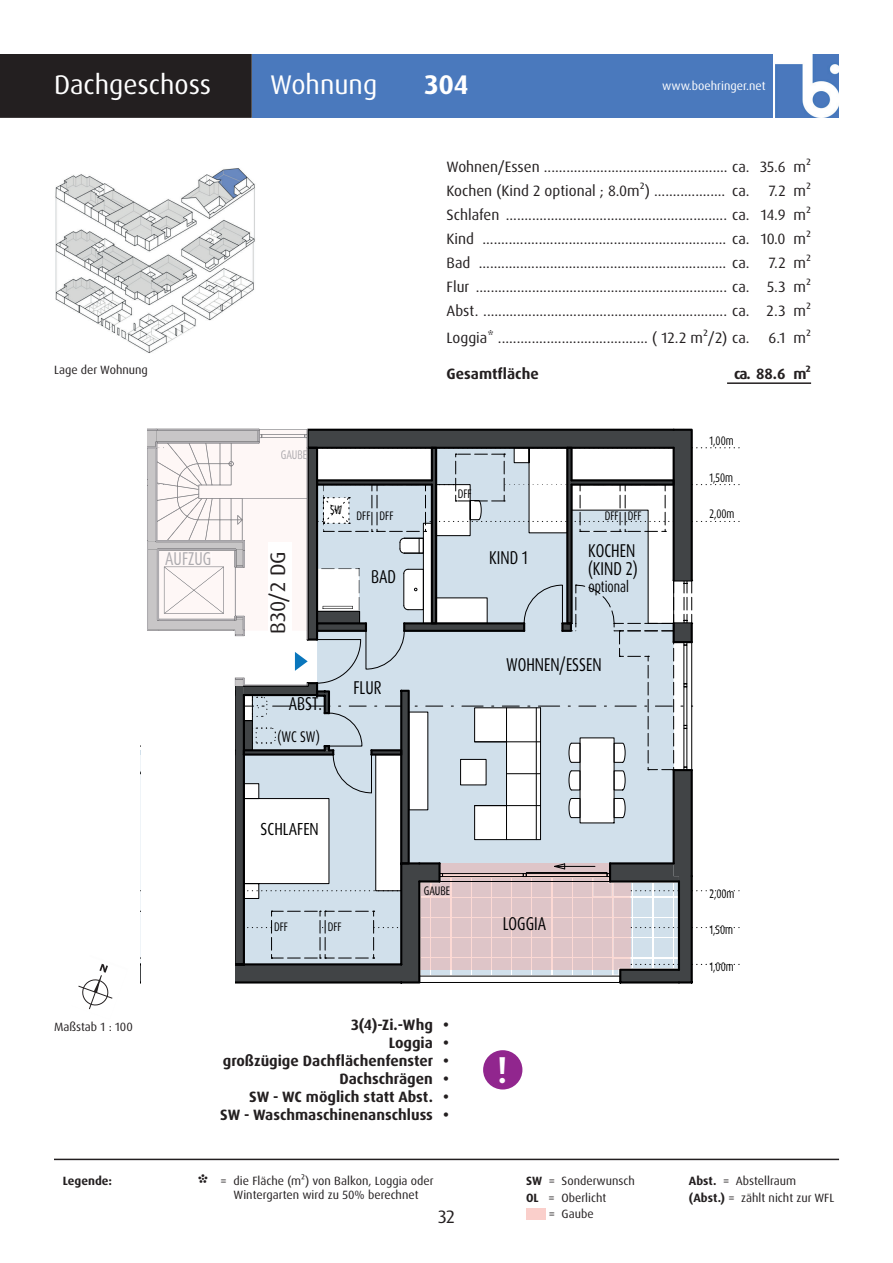
<style>
.page{position:relative;width:893px;height:1263px;background:#fff}
.page>*{position:absolute;margin:0;border:0;box-sizing:border-box;transform-origin:0 0}
.t1{font:500 37.5px "Dax Pro";color:#fff}
.t2{font:27px "Dax Pro";color:#fff}
.t3{font:700 27px "Dax Pro";color:#fff}
.t4{font:21px "Dax Pro";color:#231f20}
.t5{font:18.6px "Dax Pro";color:#000001;scale:.77 1}
.t6{font:18.6px "Dax Pro";color:#adabaf;scale:.77 1}
.t7{font:18px "Dax Pro";color:#231f20}
.t8{font:17.4px "Dax Pro";color:#000001;scale:.82 1}
.t9{font:15.45px "Dax Pro";color:#000001;scale:.77 1}
.t10{font:15px/24px "Dax Pro";color:#231f20;text-align:justify}
.t11{font:700 15px/18px "Dax Pro";color:#231f20;text-align:right}
.t12{font:12.3px "Dax Pro";color:#000001;scale:.77 1}
.t13{font:12.3px "Dax Pro";color:#adabaf;scale:.77 1}
.t14{font:12px/14.4px "Dax Pro";color:#231f20}
.t15{font:12px "Dax Pro";color:#231f20}
.t16{font:12px "Dax Pro";color:#fff}
.t17{font:700 12px "Dax Pro";color:#231f20}
.s1{font-weight:700}
</style>
<div class="page">
<img style="left:55px;top:168px;width:200px;height:185px">
<hr style="left:54px;top:1159px;width:785px;height:1px;background:#231f20">
<hr style="left:727px;top:382px;width:84px;height:2px;background:#231f20">
<svg style="left:147px;top:428px;width:593px;height:554px"></svg>
<div style="left:234px;top:647px;width:30px;height:20px;background:#fff"></div>
<div style="left:483px;top:1050px;width:39px;height:40px;background:#91268e;border-radius:50%"></div>
<svg style="left:78px;top:964px;width:35px;height:46px"></svg>
<div style="left:1px;top:55px;width:250px;height:62px;background:#231f20"></div>
<div style="left:0;top:54px;width:252px;height:64px;border:2px solid #231f20"></div>
<div style="left:252px;top:54px;width:521px;height:64px;background:#4a79bd"></div>
<img style="left:775px;top:54px;width:64px;height:64px">
<div style="left:268px;top:542px;width:23px;height:95px;background:#fff"></div>
<div style="left:526px;top:1209px;width:20px;height:11px;background:#facfcb"></div>
<h2 class="t2" style="left:54px;top:67px;width:158px">Dachgeschoss</h2>
<h2 class="t2" style="left:270px;top:67px;width:109px">Wohnung</h2>
<h2 class="t3" style="left:424px;top:73px;width:46px">304</h2>
<p class="t16" style="left:662px;top:78px;width:105px">www.boehringer.net</p>
<p class="t15" style="left:54px;top:363px;width:95px">Lage der Wohnung</p>
<p class="t6" style="left:165px;top:546px;width:61px">AUFZUG</p>
<p class="t13" style="left:281px;top:447px;width:36px">GAUBE</p>
<h3 class="t4" style="left:269px;top:634px;width:85px;rotate:-90deg">B30/2 DG</h3>
<p class="t12" style="left:330px;top:502px;width:18px">SW</p>
<p class="t12" style="left:357px;top:508px;width:20px">DFF</p>
<p class="t12" style="left:380px;top:508px;width:20px">DFF</p>
<p class="t5" style="left:371px;top:565px;width:34px">BAD</p>
<p class="t5" style="left:289px;top:692px;width:45px">ABST.</p>
<p class="t9" style="left:277px;top:726px;width:56px">(WC SW)</p>
<p class="t5" style="left:353px;top:675px;width:38px">FLUR</p>
<p class="t10" style="left:446px;top:156px;width:366px">Wohnen/Essen ................................................. ca. 35.6 m²<br>Kochen (Kind 2 optional ; 8.0m²) ................... ca.</p>
<p class="t10" style="left:446px;top:180px;width:366px;text-indent:322px">7.2 m²<br>Schlafen ........................................................... ca. 14.9 m²<br>Kind ................................................................. ca. 10.0 m²<br>Bad .................................................................. ca.</p>
<p class="t10" style="left:446px;top:252px;width:366px;text-indent:322px">7.2 m²<br>Flur ................................................................... ca. 5.3 m²<br>Abst. ................................................................. ca. 2.3 m²</p>
<p class="t10" style="left:446px;top:327px;width:304px">Loggia* ........................................ ( 12.2 m²/2) ca.</p>
<p class="t10" style="left:768px;top:327px;width:44px">6.1 m²</p>
<p class="t11" style="left:446px;top:366px;width:94px">Gesamtfläche</p>
<p class="t11" style="left:734px;top:366px;width:79px">ca. 88.6 m²</p>
<p class="t12" style="left:709px;top:433px;width:33px">1,00m</p>
<p class="t12" style="left:458px;top:486px;width:20px">DFF</p>
<p class="t5" style="left:489px;top:546px;width:52px">KIND 1</p>
<p class="t12" style="left:605px;top:508px;width:49px">DFF DFF</p>
<p class="t5" style="left:588px;top:538px;width:63px">KOCHEN</p>
<p class="t9" style="left:588px;top:577px;width:54px">optional</p>
<p class="t5" style="left:588px;top:557px;width:66px">(KIND 2)</p>
<p class="t5" style="left:506px;top:653px;width:126px">WOHNEN/ESSEN</p>
<p class="t12" style="left:709px;top:470px;width:32px">1,50m</p>
<p class="t12" style="left:709px;top:506px;width:34px">2,00m</p>
<p class="t15" style="left:54px;top:1020px;width:80px">Maßstab 1 : 100</p>
<p class="t8" style="left:261px;top:818px;width:73px">SCHLAFEN</p>
<p class="t12" style="left:274px;top:919px;width:20px">DFF</p>
<p class="t12" style="left:328px;top:919px;width:20px">DFF</p>
<p class="t12" style="left:424px;top:883px;width:36px">GAUBE</p>
<p class="t11" style="left:220px;top:1017px;width:214px">3(4)-Zi.-Whg<br>Loggia<br>großzügige Dachflächenfenster<br>Dachschrägen<br>SW - WC möglich statt Abst.<br>SW - Waschmaschinenanschluss</p>
<p class="t11" style="left:443px;top:1017px;width:7px;text-align:justify">• • • • • •</p>
<p class="t5" style="left:503px;top:912px;width:58px">LOGGIA</p>
<h1 class="t1" style="left:497px;top:1048px;width:13px">!</h1>
<p class="t12" style="left:709px;top:886px;width:34px">2,00m</p>
<p class="t12" style="left:709px;top:922px;width:32px">1,50m</p>
<p class="t12" style="left:709px;top:959px;width:33px">1,00m</p>
<p class="t17" style="left:63px;top:1176px;width:51px">Legende:</p>
<p class="t14" style="left:198px;top:1175px;width:238px;text-indent:36px">die Fläche (m²) von Balkon, Loggia oder <sup>*</sup> Wintergarten wird zu 50% berechnet</p>
<p class="t14" style="left:220px;top:1175px;width:8px">=</p>
<p class="t14" style="left:526px;top:1175px;width:110px"><span class="s1">SW</span> = Sonderwunsch</p>
<p class="t14" style="left:689px;top:1175px;width:109px"><span class="s1">Abst.</span> = Abstellraum</p>
<p class="t14" style="left:526px;top:1191px;width:82px"><span class="s1">OL</span> = Oberlicht</p>
<p class="t14" style="left:689px;top:1191px;width:147px"><span class="s1">(Abst.)</span> = zählt nicht zur WFL</p>
<p class="t14" style="left:549px;top:1208px;width:46px">= Gaube</p>
<p class="t7" style="left:438px;top:1209px;width:18px">32</p>
</div>
